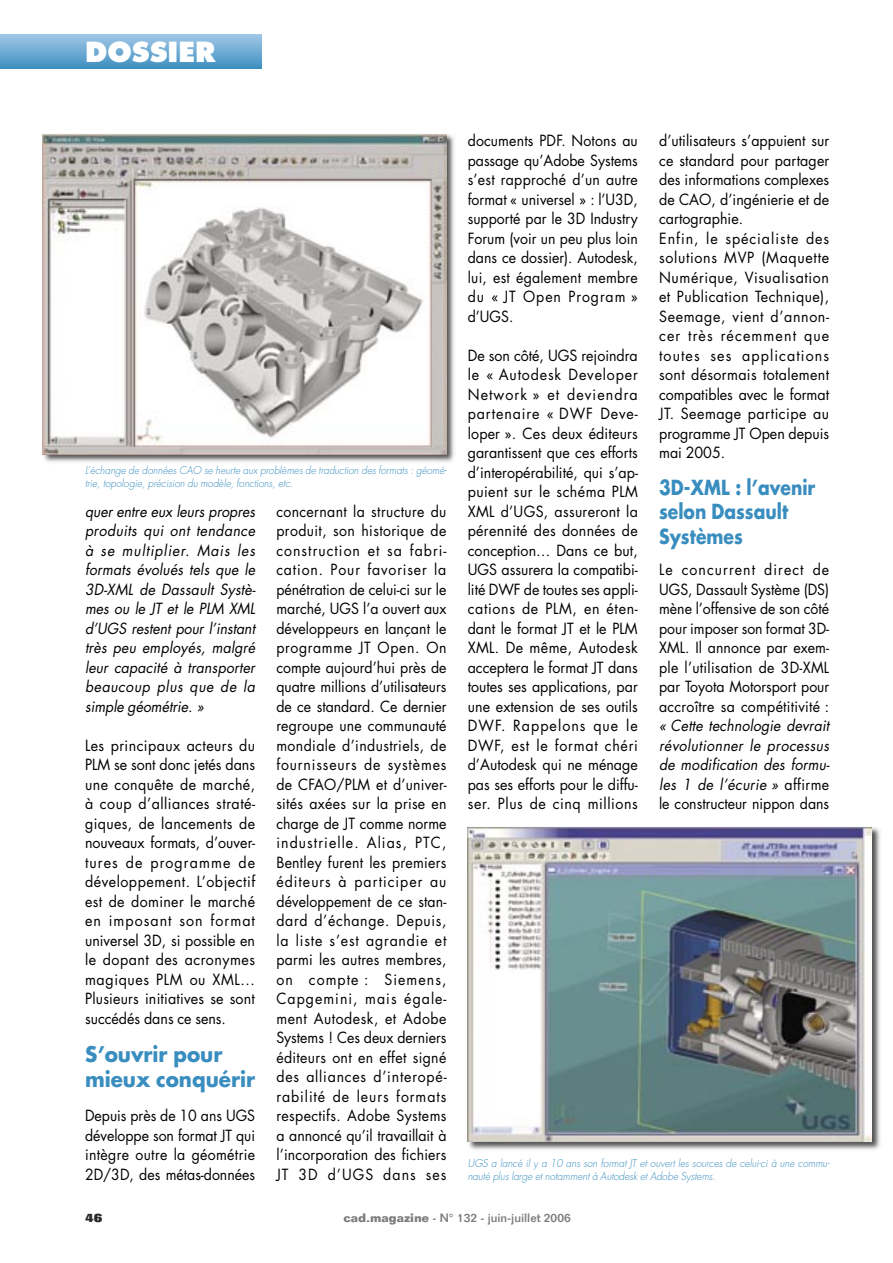
<style>
.page{position:relative;width:893px;height:1263px;background:#fff}
.page>*{position:absolute;margin:0;border:0;box-sizing:border-box;transform-origin:0 0}
.t1{font:800 27px "Futura";color:#fff}
.t2{font:700 21px/25.2px "Futura";color:#398dbf;scale:.95 1}
.t3{font:700 20.25px/24.3px "Futura";color:#398dbf;scale:.85 1}
.t4{font:15px/19.5px "Futura";letter-spacing:.015em;color:#000;text-align:justify;scale:.94 1}
.t5{font:15px/19.5px "Futura";letter-spacing:.015em;color:#000;text-align:justify;scale:.95 1}
.t6{font:italic 15px/19.5px "Futura";letter-spacing:.01em;color:#000;text-align:justify;scale:.94 1}
.t7{font:500 12px "Folio";color:#7b7c7c}
.t8{font:800 12px "Folio";color:#2a2a2a}
.t9{font:italic 300 10.5px/12.6px "Futura";color:#398dbf;scale:.95 1}
.s1{font-style:normal}
.s2{font-weight:700}
</style>
<div class="page">
<svg style="left:0;top:34px;width:261px;height:35px;background:#6fabd3"></svg>
<img style="left:42px;top:134px;width:412px;height:328px">
<img style="left:43px;top:134px;width:403px;height:320px">
<img style="left:467px;top:827px;width:413px;height:323px">
<img style="left:468px;top:827px;width:404px;height:315px">
<h1 class="t1" style="left:85px;top:35px;width:132px">DOSSIER</h1>
<p class="t9" style="left:85px;top:464px;width:382px">L’échange de données CAO se heurte aux problèmes de traduction des formats : géomé&shy;trie, topologie, précision du modèle, fonctions, etc.</p>
<p class="t6" style="left:85px;top:501px;width:183px">quer entre eux leurs propres produits qui ont tendance à se multiplier. Mais les formats évolués tels que le 3D-XML de Dassault Systè&shy;mes ou le JT et le PLM XML d’UGS restent pour l’instant très peu employés, malgré leur capacité à transporter beaucoup plus que de la simple géométrie. »</p>
<p class="t5" style="left:85px;top:735px;width:181px">Les principaux acteurs du PLM se sont donc jetés dans une conquête de marché, à coup d’alliances straté&shy;giques, de lancements de nouveaux formats, d’ouver&shy;tures de programme de développement. L’objectif est de dominer le marché en imposant son format universel 3D, si possible en le dopant des acronymes magiques PLM ou XML...<br>Plusieurs initiatives se sont succédés dans ce sens.</p>
<h2 class="t2" style="left:85px;top:1041px;width:181px">S’ouvrir pour mieux conquérir</h2>
<p class="t4" style="left:85px;top:1106px;width:182px">Depuis près de 10 ans UGS développe son format JT qui intègre outre la géométrie 2D/3D, des métas-données</p>
<p class="t4" style="left:276px;top:501px;width:183px">concernant la structure du produit, son historique de construction et sa fabri&shy;cation. Pour favoriser la pénétration de celui-ci sur le marché, UGS l’a ouvert aux développeurs en lançant le programme JT Open. On compte aujourd’hui près de quatre millions d’utilisateurs de ce standard. Ce dernier regroupe une communauté mondiale d’industriels, de fournisseurs de systèmes de CFAO/PLM et d’univer&shy;sités axées sur la prise en charge de JT comme norme industrielle. Alias, PTC, Bentley furent les premiers éditeurs à participer au développement de ce stan&shy;dard d’échange. Depuis, la liste s’est agrandie et parmi les autres membres, on compte : Siemens, Capgemini, mais égale&shy;ment Autodesk, et Adobe Systems ! Ces deux derniers éditeurs ont en effet signé des alliances d’interopé&shy;rabilité de leurs formats respectifs. Adobe Systems a annoncé qu’il travaillait à l’incorporation des fichiers JT 3D d’UGS dans ses</p>
<p class="t4" style="left:468px;top:131px;width:183px">documents PDF. Notons au passage qu’Adobe Systems s’est rapproché d’un autre format « universel » : l’U3D, supporté par le 3D Industry Forum (voir un peu plus loin dans ce dossier). Autodesk, lui, est également membre du « JT Open Program » d’UGS.</p>
<p class="t5" style="left:468px;top:345px;width:181px">De son côté, UGS rejoindra le « Autodesk Developer Network » et deviendra partenaire « DWF Deve&shy;loper ». Ces deux éditeurs garantissent que ces efforts d’interopérabilité, qui s’ap&shy;puient sur le schéma PLM XML d’UGS, assureront la pérennité des données de conception… Dans ce but, UGS assurera la compatibi&shy;lité DWF de toutes ses appli&shy;cations de PLM, en éten&shy;dant le format JT et le PLM XML. De même, Autodesk acceptera le format JT dans toutes ses applications, par une extension de ses outils DWF. Rappelons que le DWF, est le format chéri d’Autodesk qui ne ménage pas ses efforts pour le diffu&shy;ser. Plus de cinq millions</p>
<p class="t5" style="left:659px;top:131px;width:181px;text-align:left">d’utilisateurs s’appuient sur ce standard pour partager des informations complexes de CAO, d’ingénierie et de cartographie.<br>Enfin, le spécialiste des solutions MVP (Maquette<br>Numérique, Visualisation et Publication Technique),<br>Seemage, vient d’annon&shy;cer très récemment que toutes ses applications sont désormais totalement compatibles avec le format<br>JT. Seemage participe au programme JT Open depuis mai 2005.</p>
<h3 class="t3" style="left:659px;top:475px;width:185px">3D-XML : l’avenir selon Dassault<br>Systèmes</h3>
<p class="t4" style="left:659px;top:560px;width:182px">Le concurrent direct de UGS, Dassault Système (DS) mène l’offensive de son côté pour imposer son format 3D-XML. Il annonce par exem&shy;ple l’utilisation de 3D-XML par Toyota Motorsport pour accroître sa compétitivité :</p>
<p class="t6" style="left:659px;top:716px;width:183px">« Cette technologie devrait révolutionner le processus de modification des formu&shy;les 1 de l’écurie » <span class="s1">affirme le constructeur nippon dans</span></p>
<p class="t9" style="left:468px;top:1157px;width:383px">UGS a lancé il y a 10 ans son format JT et ouvert les sources de celui-ci à une commu&shy;nauté plus large et notamment à Autodesk et Adobe Systems.</p>
<p class="t8" style="left:85px;top:1210px;width:19px">46</p>
<p class="t7" style="left:344px;top:1210px;width:229px"><span class="s2">cad-magazine</span> - N° 132 - juin-juillet 2006</p>
</div>
